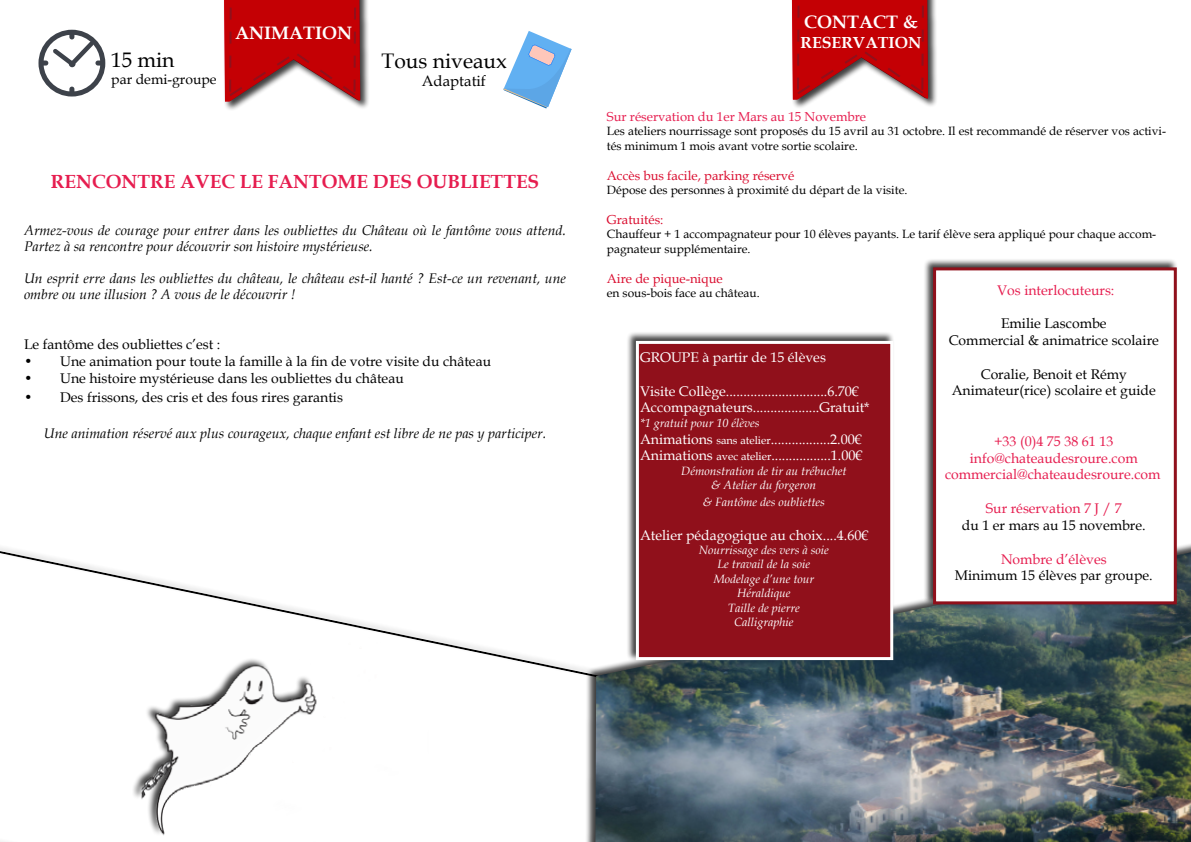
<style>
.page{position:relative;width:1191px;height:842px;background:#fff}
.page>*{position:absolute;margin:0;border:0;box-sizing:border-box;transform-origin:0 0}
.t1{font:21px "Book Antiqua";color:#000}
.t2{font:700 19px "Book Antiqua";color:#e61d4f}
.t3{font:700 18px "Book Antiqua";color:#fff}
.t4{font:700 16px "Book Antiqua";color:#fff}
.t5{font:15px "Book Antiqua";color:#000}
.t6{font:14px/16.8px "Book Antiqua";color:#000;text-align:center}
.t7{font:italic 14px/16px "Book Antiqua";color:#000}
.t8{font:14px/16.8px "Book Antiqua";color:#fff}
.t9{font:14px/16.8px "Book Antiqua";color:#e61d4f;text-align:center}
.t10{font:13px "Book Antiqua";color:#da0d2f}
.t11{font:13px "Book Antiqua";color:#e61d4f}
.t12{font:12px/14.4px "Book Antiqua";color:#000}
.t13{font:italic 12px/14.4px "Book Antiqua";color:#fff;text-align:center}
.s1{font-size:11px}
</style>
<div class="page">
<svg style="left:38px;top:30px;width:67px;height:67px"></svg>
<svg style="left:503px;top:31px;width:68px;height:78px"></svg>
<svg style="left:0;top:552px;width:585px;height:290px"></svg>
<div style="left:222px;top:0;width:147px;height:111px;background:#000;opacity:.75"></div>
<svg style="left:224px;top:0;width:136px;height:102px"></svg>
<div style="left:585px;top:529px;width:606px;height:313px;background:#000;opacity:.75"></div>
<img style="left:595px;top:552px;width:596px;height:290px">
<div style="left:790px;top:0;width:147px;height:110px;background:#000;opacity:.75"></div>
<svg style="left:792px;top:0;width:136px;height:100px"></svg>
<div style="left:626px;top:332px;width:268px;height:330px;background:#000;opacity:.75"></div>
<div style="left:636px;top:341px;width:257px;height:319px;background:#90101b;border:3px solid #fff"></div>
<div style="left:923px;top:258px;width:254px;height:348px;background:#000;opacity:.75"></div>
<div style="left:933px;top:267px;width:243px;height:337px;background:#fff;border:3px solid #90101b"></div>
<h1 class="t1" style="left:111px;top:46px;width:65px">15 min</h1>
<p class="t6" style="left:111px;top:71px;width:107px">par demi-groupe</p>
<p class="t3" style="left:235px;top:20px;width:118px">ANIMATION</p>
<h1 class="t1" style="left:381px;top:46px;width:127px">Tous niveaux</h1>
<p class="t5" style="left:422px;top:71px;width:65px">Adaptatif</p>
<h2 class="t2" style="left:51px;top:168px;width:490px">RENCONTRE AVEC LE FANTOME DES OUBLIETTES</h2>
<p class="t7" style="left:24px;top:222px;width:543px">Armez-vous de courage pour entrer dans les oubliettes du Château où le fantôme vous attend.<br>Partez à sa rencontre pour découvrir son histoire mystérieuse.</p>
<p class="t7" style="left:24px;top:270px;width:543px">Un esprit erre dans les oubliettes du château, le château est-il hanté ? Est-ce un revenant, une ombre ou une illusion ? A vous de le découvrir !</p>
<p class="t6" style="left:24px;top:336px;width:198px">Le fantôme des oubliettes c’est :</p>
<p class="t6" style="left:24px;top:353px;width:468px">• Une animation pour toute la famille à la fin de votre visite du château</p>
<p class="t6" style="left:24px;top:369px;width:381px">• Une histoire mystérieuse dans les oubliettes du château</p>
<p class="t6" style="left:24px;top:389px;width:320px">• Des frissons, des cris et des fous rires garantis</p>
<p class="t7" style="left:44px;top:425px;width:504px">Une animation réservé aux plus courageux, chaque enfant est libre de ne pas y participer.</p>
<p class="t3" style="left:804px;top:10px;width:115px">CONTACT &amp;</p>
<p class="t4" style="left:800px;top:31px;width:122px">RESERVATION</p>
<p class="t11" style="left:607px;top:107px;width:261px">Sur réservation du 1er Mars au 15 Novembre</p>
<p class="t12" style="left:607px;top:124px;width:560px">Les ateliers nourrissage sont proposés du 15 avril au 31 octobre. Il est recommandé de réserver vos activi&shy;tés minimum 1 mois avant votre sortie scolaire.</p>
<p class="t10" style="left:607px;top:166px;width:189px">Accès bus facile, parking réservé</p>
<p class="t12" style="left:607px;top:182px;width:302px">Dépose des personnes à proximité du départ de la visite.</p>
<p class="t10" style="left:607px;top:210px;width:58px">Gratuités:</p>
<p class="t12" style="left:607px;top:227px;width:551px">Chauffeur + 1 accompagnateur pour 10 élèves payants. Le tarif élève sera appliqué pour chaque accom&shy;pagnateur supplémentaire.</p>
<p class="t10" style="left:607px;top:269px;width:117px">Aire de pique-nique</p>
<p class="t12" style="left:607px;top:286px;width:154px">en sous-bois face au château.</p>
<p class="t9" style="left:997px;top:281px;width:119px">Vos interlocuteurs:</p>
<p class="t6" style="left:948px;top:315px;width:212px">Emilie Lascombe<br>Commercial &amp; animatrice scolaire</p>
<p class="t6" style="left:951px;top:365px;width:206px">Coralie, Benoit et Rémy<br>Animateur(rice) scolaire et guide</p>
<p class="t9" style="left:945px;top:432px;width:217px">+33 (0)4 75 38 61 13 info@chateaudesroure.com commercial@chateaudesroure.com</p>
<p class="t9" style="left:986px;top:500px;width:137px">Sur réservation 7 J / 7</p>
<p class="t6" style="left:962px;top:516px;width:185px">du 1 er mars au 15 novembre.</p>
<p class="t9" style="left:1001px;top:550px;width:107px">Nombre d’élèves</p>
<p class="t6" style="left:955px;top:567px;width:199px">Minimum 15 élèves par groupe.</p>
<p class="t8" style="left:640px;top:348px;width:187px">GROUPE à partir de 15 élèves</p>
<p class="t8" style="left:640px;top:382px;width:231px">Visite Collège.............................6.70€<br>Accompagnateurs...................Gratuit*</p>
<p class="t13" style="left:640px;top:415px;width:121px">*1 gratuit pour 10 élèves</p>
<p class="t8" style="left:640px;top:430px;width:224px">Animations <span class="s1">sans atelier</span>.................2.00€<br>Animations <span class="s1">avec atelier</span>.................1.00€</p>
<p class="t13" style="left:681px;top:463px;width:167px">Démonstration de tir au trébuchet &amp; Atelier du forgeron</p>
<p class="t13" style="left:703px;top:494px;width:123px">&amp; Fantôme des oubliettes</p>
<p class="t8" style="left:640px;top:526px;width:230px">Atelier pédagogique au choix....4.60€</p>
<p class="t13" style="left:699px;top:542px;width:132px">Nourrissage des vers à soie<br>Le travail de la soie<br>Modelage d’une tour<br>Héraldique<br>Taille de pierre<br>Calligraphie</p>
</div>
